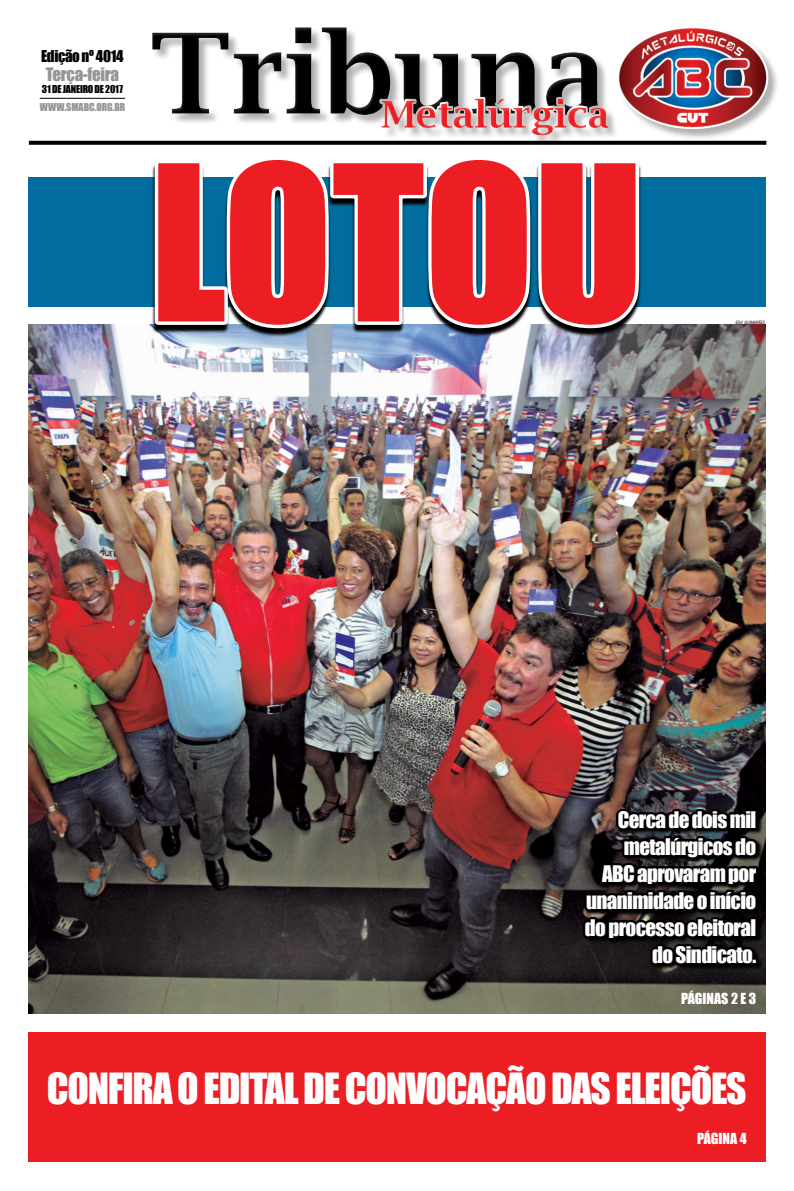
<style>
.page{position:relative;width:794px;height:1191px;background:#fff}
.page>*{position:absolute;margin:0;border:0;box-sizing:border-box;transform-origin:0 0}
.t1{font:200px "Impact";color:#ed1d24}
.t2{font:39.4px "Impact";letter-spacing:-.03em;color:#fff}
.t3{font:21px/27px "Impact";letter-spacing:-.03em;color:#fff;text-align:right}
.t4{font:17px "Impact";color:#939598}
.t5{font:15px "Impact";letter-spacing:-.02em;color:#000}
.t6{font:14px "Impact";color:#fff}
.t7{font:10px "Impact";letter-spacing:-.015em;color:#000}
.t8{font:10px "Impact";letter-spacing:-.01em;color:#939598}
.t9{font:italic condensed 4.4px "Swiss 721 BT";color:#000}
</style>
<div class="page">
<div style="left:28px;top:1032px;width:737px;height:129px;background:#ed1d24"></div>
<div style="left:28px;top:177px;width:737px;height:130px;background:#006d9e"></div>
<div style="left:138px;top:4px;width:655px;height:138px;background:#fff;opacity:.16"></div>
<svg style="left:29px;top:141px;width:737px;height:4px;background:#0e0e0e"></svg>
<hr style="left:40px;top:98px;width:85px;height:1px;background:#000">
<img style="left:28px;top:324px;width:737px;height:690px">
<svg style="left:579px;top:805px;width:182px;height:164px;background:#110f10"></svg>
<div style="left:750px;top:957px;width:8px;height:8px;border:5px solid #000"></div>
<svg style="left:152px;top:332px;width:490px;height:5px;background:#8699b4"></svg>
<svg style="left:151px;top:163px;width:492px;height:169px"></svg>
<p class="t5" style="left:41px;top:45px;width:84px">Edição nº 4014</p>
<p class="t8" style="left:40px;top:99px;width:87px">www.smabc.org.br</p>
<p class="t4" style="left:46px;top:61px;width:75px">Terça-feira</p>
<p class="t7" style="left:42px;top:82px;width:83px">31 de janeiro de 2017</p>
<h1 class="t1" style="left:150px;top:88px;width:495px">LOTOU</h1>
<p class="t9" style="left:736px;top:320px;width:31px">EDU GUIMARÃES</p>
<p class="t3" style="left:585px;top:805px;width:173px">Cerca de dois mil metalúrgicos do<br>ABC aprovaram por unanimidade o início do processo eleitoral do Sindicato.</p>
<p class="t6" style="left:681px;top:988px;width:77px">páginas 2 e 3</p>
<h2 class="t2" style="left:47px;top:1058px;width:701px">Confira o Edital de Convocação das Eleições</h2>
<p class="t6" style="left:697px;top:1127px;width:51px">Página 4</p>
</div>
